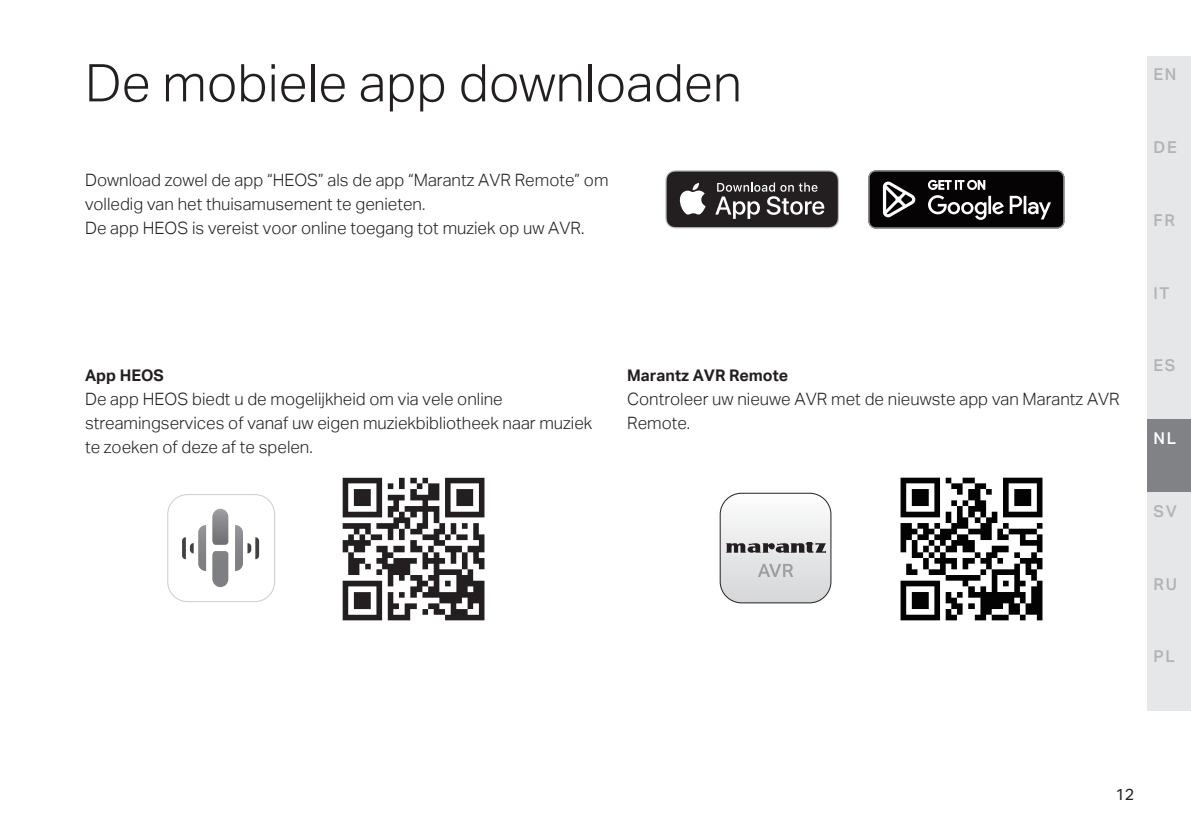
<style>
.page{position:relative;width:1191px;height:840px;background:#fff}
.page>*{position:absolute;margin:0;border:0;box-sizing:border-box;transform-origin:0 0}
.t1{font:300 52px "Aktiv Grotesk";color:#231f20}
.t2{font:300 17px/24px "Aktiv Grotesk";color:#231f20}
.t3{font:500 16.4px "Aktiv Grotesk";letter-spacing:.1em;color:#b2b3b7}
.t4{font:500 16.4px "Aktiv Grotesk";color:#fff}
.t5{font:700 16px "Aktiv Grotesk";color:#231f20}
.t6{font:16px "Aktiv Grotesk";color:#231f20}
</style>
<div class="page">
<div style="left:1147px;top:56px;width:44px;height:72px;background:#e6e7e9"></div>
<div style="left:1147px;top:128px;width:44px;height:73px;background:#e6e7e9"></div>
<div style="left:1147px;top:201px;width:44px;height:73px;background:#e6e7e9"></div>
<div style="left:1147px;top:274px;width:44px;height:72px;background:#e6e7e9"></div>
<div style="left:1147px;top:346px;width:44px;height:73px;background:#e6e7e9"></div>
<div style="left:1147px;top:419px;width:44px;height:73px;background:#808285"></div>
<div style="left:1147px;top:492px;width:44px;height:72px;background:#e6e7e9"></div>
<div style="left:1147px;top:564px;width:44px;height:73px;background:#e6e7e9"></div>
<div style="left:1147px;top:637px;width:44px;height:73px;background:#e6e7e9"></div>
<img style="left:342px;top:477px;width:143px;height:144px">
<div style="left:167px;top:493px;width:108px;height:109px;border:1px solid #cfd0d2;border-radius:20px"></div>
<svg style="left:212px;top:508px;width:16px;height:36px"></svg>
<svg style="left:212px;top:551px;width:16px;height:36px"></svg>
<svg style="left:182px;top:525px;width:24px;height:45px"></svg>
<svg style="left:235px;top:525px;width:24px;height:45px"></svg>
<img style="left:900px;top:477px;width:143px;height:144px">
<svg style="left:720px;top:494px;width:111px;height:108px"></svg>
<div style="left:720px;top:492px;width:111px;height:110px;border:1px solid #231f20;border-radius:21px"></div>
<svg style="left:665px;top:170px;width:174px;height:58px;background:#4e4b4c"></svg>
<svg style="left:868px;top:170px;width:196px;height:58px;background:#2f2e2e"></svg>
<h1 class="t1" style="left:85px;top:53px;width:658px">De mobiele app downloaden</h1>
<p class="t2" style="left:85px;top:168px;width:525px">Download zowel de app “HEOS” als de app “Marantz AVR Remote” om volledig van het thuisamusement te genieten.<br>De app HEOS is vereist voor online toegang tot muziek op uw AVR.</p>
<p class="t5" style="left:85px;top:365px;width:80px">App HEOS</p>
<p class="t2" style="left:85px;top:386px;width:509px">De app HEOS biedt u de mogelijkheid om via vele online streamingservices of vanaf uw eigen muziekbibliotheek naar muziek te zoeken of deze af te spelen.</p>
<p class="t5" style="left:627px;top:366px;width:163px">Marantz AVR Remote</p>
<p class="t2" style="left:627px;top:387px;width:494px">Controleer uw nieuwe AVR met de nieuwste app van Marantz AVR<br>Remote.</p>
<p class="t3" style="left:1153px;top:65px;width:24px">EN</p>
<p class="t3" style="left:1153px;top:138px;width:25px">DE</p>
<p class="t3" style="left:1153px;top:210px;width:23px">FR</p>
<p class="t3" style="left:1153px;top:283px;width:18px">IT</p>
<p class="t3" style="left:1153px;top:356px;width:23px">ES</p>
<p class="t4" style="left:1153px;top:428px;width:24px">NL</p>
<p class="t3" style="left:1153px;top:501px;width:25px">SV</p>
<p class="t3" style="left:1153px;top:574px;width:25px">RU</p>
<p class="t3" style="left:1153px;top:646px;width:23px">PL</p>
<p class="t6" style="left:1115px;top:785px;width:20px">12</p>
</div>
